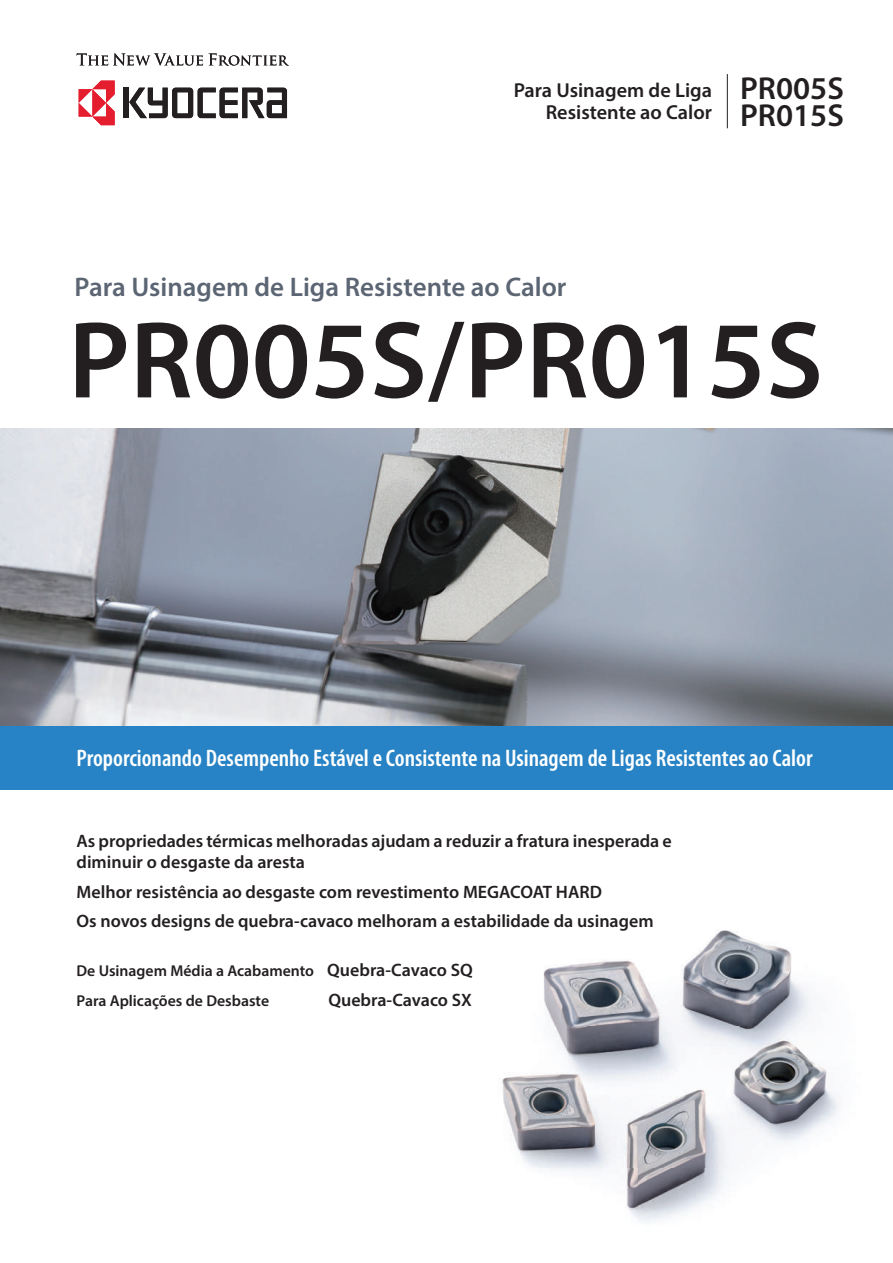
<style>
.page{position:relative;width:893px;height:1263px;background:#fff}
.page>*{position:absolute;margin:0;border:0;box-sizing:border-box;transform-origin:0 0}
.t1{font:600 110.25px "Myriad Pro";color:#231f20}
.t2{font:600 31.8px/27px "Myriad Pro";color:#231f20}
.t3{font:600 27px "Myriad Pro";color:#5c6573}
.t4{font:600 condensed 24px "Myriad Pro";color:#fff}
.t5{font:600 20.25px/22.5px "Myriad Pro";color:#231f20;text-align:right}
.t6{font:600 18px/21px "Myriad Pro";color:#231f20}
.t7{font:600 15.75px/29.5px "Myriad Pro";color:#231f20}
.s1{font-size:18px}
</style>
<div class="page">
<img style="left:0;top:428px;width:893px;height:298px">
<img style="left:502px;top:930px;width:337px;height:292px">
<svg style="left:77px;top:53px;width:126px;height:13px"></svg>
<svg style="left:209px;top:53px;width:80px;height:13px"></svg>
<div style="left:124px;top:88px;width:5px;height:30px;background:#231f20"></div>
<svg style="left:129px;top:88px;width:158px;height:30px"></svg>
<svg style="left:79px;top:81px;width:36px;height:44px"></svg>
<div style="left:0;top:726px;width:893px;height:63px;background:#2783c5"></div>
<hr style="left:727px;top:74px;width:1px;height:54px;background:#231f20">
<p class="t5" style="left:514px;top:78px;width:200px">Para Usinagem de Liga<br>Resistente ao Calor</p>
<h2 class="t2" style="left:740px;top:74px;width:105px">PR005S<br>PR015S</h2>
<h3 class="t3" style="left:75px;top:269px;width:493px">Para Usinagem de Liga Resistente ao Calor</h3>
<h1 class="t1" style="left:68px;top:290px;width:756px">PR005S/PR015S</h1>
<h3 class="t4" style="left:77px;top:745px;width:738px">Proporcionando Desempenho Estável e Consistente na Usinagem de Ligas Resistentes ao Calor</h3>
<p class="t6" style="left:77px;top:830px;width:597px">As propriedades térmicas melhoradas ajudam a reduzir a fratura inesperada e diminuir o desgaste da aresta</p>
<p class="t6" style="left:77px;top:876px;width:579px;line-height:29.5px">Melhor resistência ao desgaste com revestimento MEGACOAT HARD<br>Os novos designs de quebra-cavaco melhoram a estabilidade da usinagem</p>
<p class="t7" style="left:77px;top:956px;width:398px">De Usinagem Média a Acabamento <span class="s1">Quebra-Cavaco SQ<br></span>Para Aplicações de Desbaste</p>
<p class="t6" style="left:328px;top:989px;width:145px">Quebra-Cavaco SX</p>
</div>
